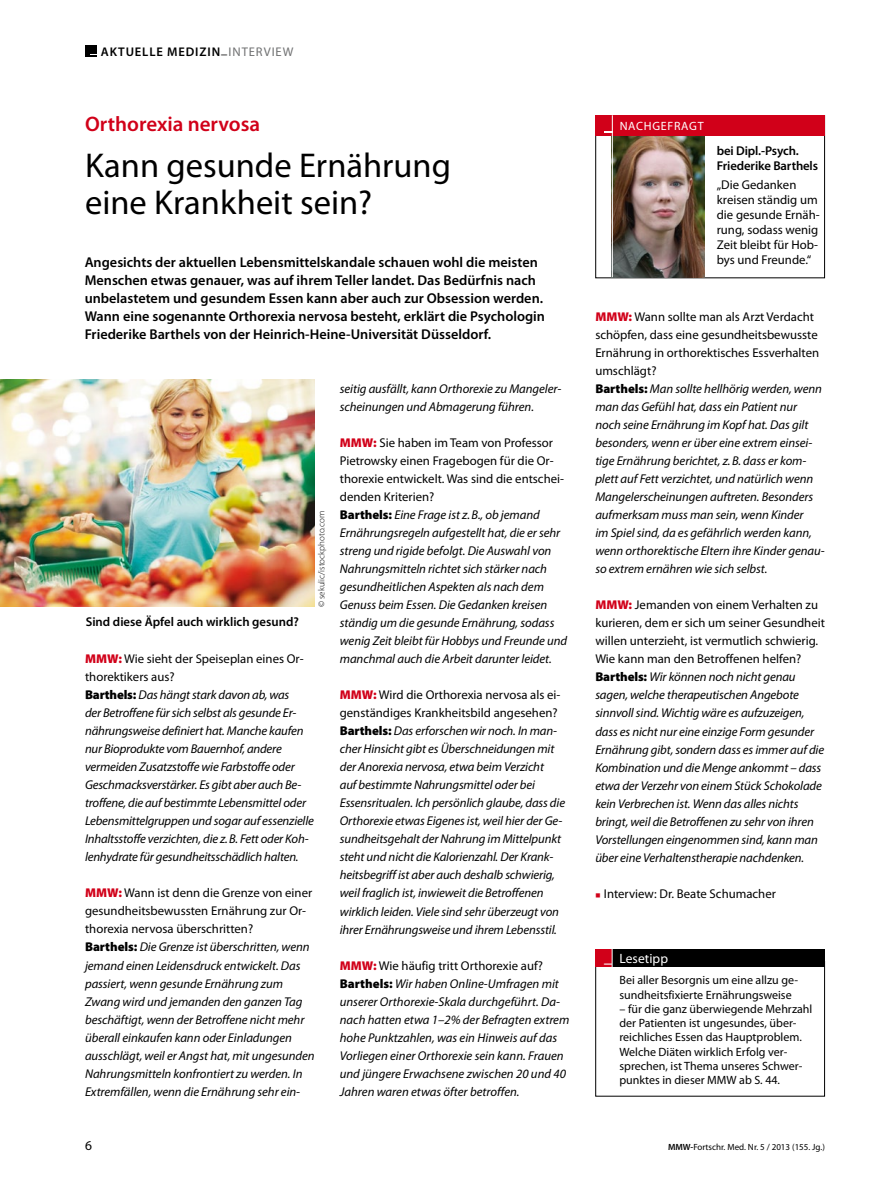
<style>
.page{position:relative;width:893px;height:1187px;background:#fff}
.page>*{position:absolute;margin:0;border:0;box-sizing:border-box;transform-origin:0 0}
.t1{font:34.5px/37.5px "Myriad Pro";color:#000}
.t2{font:600 21px "Myriad Pro";color:#d10019}
.t3{font:600 14.25px/18px "Myriad Pro";color:#000}
.t4{font:13.5px "Myriad Pro";letter-spacing:.005em;color:#fff}
.t5{font:13.5px "Myriad Pro";color:#000}
.t6{font:italic 12.75px/18px "Myriad Pro";letter-spacing:-.01em;color:#000}
.t7{font:12.75px/15px "Myriad Pro";color:#000}
.t8{font:600 12.75px/15px "Myriad Pro";letter-spacing:-.005em;color:#000}
.t9{font:600 12.6px "Myriad Pro";letter-spacing:.07em;color:#000}
.t10{font:12px/14.2px "Myriad Pro";color:#000}
.t11{font:12px "Myriad Pro";letter-spacing:.06em;color:#fff}
.t12{font:9px "Myriad Pro";color:#000}
.t13{font:300 9px "Myriad Pro";color:#000}
.s1{font-weight:400;color:#707172}
.s2{font-weight:900;font-style:normal;color:#d10019}
.s3{font-style:normal}
.s4{font-weight:900;font-style:normal}
.s5{font-family:"Minion Pro";font-size:14.25px;color:#d10019}
.s6{font-family:"The Sans"}
.s7{font-weight:600}
</style>
<div class="page">
<div style="left:85px;top:45px;width:12px;height:11px;background:#000"></div>
<div style="left:595px;top:115px;width:230px;height:163px;border:1px solid #000"></div>
<img style="left:612px;top:136px;width:92px;height:142px">
<div style="left:612px;top:115px;width:213px;height:21px;background:#d10019"></div>
<div style="left:595px;top:115px;width:17px;height:21px;background:#d10019"></div>
<hr style="left:612px;top:115px;width:1px;height:162px;background:#fff">
<img style="left:0;top:379px;width:315px;height:228px">
<div style="left:595px;top:961px;width:230px;height:135px;border:1px solid #000"></div>
<div style="left:595px;top:949px;width:17px;height:17px;background:#d10019"></div>
<div style="left:612px;top:949px;width:213px;height:17px;background:#000"></div>
<svg style="left:612px;top:949px;width:1px;height:18px"></svg>
<p class="t9" style="left:101px;top:43px;width:194px">AKTUELLE MEDIZIN<sub>–</sub><span class="s1">INTERVIEW</span></p>
<h2 class="t2" style="left:85px;top:110px;width:177px">Orthorexia nervosa</h2>
<h1 class="t1" style="left:85px;top:146px;width:367px">Kann gesunde Ernährung eine Krankheit sein?</h1>
<p class="t3" style="left:85px;top:253px;width:462px">Angesichts der aktuellen Lebensmittelskandale schauen wohl die meisten Menschen etwas genauer, was auf ihrem Teller landet. Das Bedürfnis nach unbelastetem und gesundem Essen kann aber auch zur Obsession werden.<br>Wann eine sogenannte Orthorexia nervosa besteht, erklärt die Psychologin Friederike Barthels von der Heinrich-Heine-Universität Düsseldorf.</p>
<p class="t8" style="left:86px;top:613px;width:215px">Sind diese Äpfel auch wirklich gesund?</p>
<p class="t13" style="left:316px;top:607px;width:97px;rotate:-90deg">© sekulic/istockphoto.com</p>
<p class="t6" style="left:85px;top:649px;width:230px"><span class="s2">MMW:</span> <span class="s3">Wie sieht der Speiseplan eines Or&shy;thorektikers aus?<br></span><span class="s4">Barthels:</span> Das hängt stark davon ab, was<br>der Betroffene für sich selbst als gesunde Er&shy;nährungsweise definiert hat. Manche kaufen nur Bioprodukte vom Bauernhof, andere vermeiden Zusatzstoffe wie Farbstoffe oder Geschmacksverstärker. Es gibt aber auch Be&shy;troffene, die auf bestimmte Lebensmittel oder Lebensmittelgruppen und sogar auf essenzielle Inhaltsstoffe verzichten, die z.B. Fett oder Koh&shy;lenhydrate für gesundheitsschädlich halten.</p>
<p class="t6" style="left:85px;top:883px;width:231px"><span class="s2">MMW:</span> <span class="s3">Wann ist denn die Grenze von einer gesundheitsbewussten Ernährung zur Or&shy;thorexia nervosa überschritten?<br></span><span class="s4">Barthels:</span> Die Grenze ist überschritten, wenn jemand einen Leidensdruck entwickelt. Das passiert, wenn gesunde Ernährung zum Zwang wird und jemanden den ganzen Tag beschäftigt, wenn der Betroffene nicht mehr überall einkaufen kann oder Einladungen ausschlägt, weil er Angst hat, mit ungesunden Nahrungsmitteln konfrontiert zu werden. In Extremfällen, wenn die Ernährung sehr ein-</p>
<p class="t6" style="left:340px;top:379px;width:223px">seitig ausfällt, kann Orthorexie zu Mangeler&shy;scheinungen und Abmagerung führen.</p>
<p class="t6" style="left:340px;top:433px;width:229px"><span class="s2">MMW:</span> <span class="s3">Sie haben im Team von Professor Pietrowsky einen Fragebogen für die Or&shy;thorexie entwickelt. Was sind die entschei&shy;denden Kriterien?<br></span><span class="s4">Barthels:</span> Eine Frage ist z.B., ob jemand Ernährungsregeln aufgestellt hat, die er sehr streng und rigide befolgt. Die Auswahl von Nahrungsmitteln richtet sich stärker nach gesundheitlichen Aspekten als nach dem Genuss beim Essen. Die Gedanken kreisen ständig um die gesunde Ernährung, sodass wenig Zeit bleibt für Hobbys und Freunde und manchmal auch die Arbeit darunter leidet.</p>
<p class="t6" style="left:340px;top:685px;width:227px"><span class="s2">MMW:</span> <span class="s3">Wird die Orthorexia nervosa als ei&shy;genständiges Krankheitsbild angesehen?<br></span><span class="s4">Barthels:</span> Das erforschen wir noch. In man&shy;cher Hinsicht gibt es Überschneidungen mit der Anorexia nervosa, etwa beim Verzicht<br>auf bestimmte Nahrungsmittel oder bei Essensritualen. Ich persönlich glaube, dass die Orthorexie etwas Eigenes ist, weil hier der Ge&shy;sundheitsgehalt der Nahrung im Mittelpunkt steht und nicht die Kalorienzahl. Der Krank&shy;heitsbegriff ist aber auch deshalb schwierig, weil fraglich ist, inwieweit die Betroffenen wirklich leiden. Viele sind sehr überzeugt von ihrer Ernährungsweise und ihrem Lebensstil.</p>
<p class="t6" style="left:340px;top:955px;width:231px"><span class="s2">MMW:</span> <span class="s3">Wie häufig tritt Orthorexie auf?<br></span><span class="s4">Barthels:</span> Wir haben Online-Umfragen mit unserer Orthorexie-Skala durchgeführt. Da&shy;nach hatten etwa 1–2% der Befragten extrem hohe Punktzahlen, was ein Hinweis auf das Vorliegen einer Orthorexie sein kann. Frauen und jüngere Erwachsene zwischen 20 und 40<br>Jahren waren etwas öfter betroffen.</p>
<p class="t11" style="left:620px;top:118px;width:85px">NACHGEFRAGT</p>
<p class="t8" style="left:717px;top:142px;width:103px">bei Dipl.-Psych.<br>Friederike Barthels</p>
<p class="t7" style="left:717px;top:177px;width:104px">„Die Gedanken kreisen ständig um die gesunde Ernäh&shy;rung, sodass wenig<br>Zeit bleibt für Hob&shy;bys und Freunde.“</p>
<p class="t6" style="left:595px;top:308px;width:231px"><span class="s2">MMW:</span> <span class="s3">Wann sollte man als Arzt Verdacht schöpfen, dass eine gesundheitsbewusste Ernährung in orthorektisches Essverhalten umschlägt?<br></span><span class="s4">Barthels:</span> Man sollte hellhörig werden, wenn man das Gefühl hat, dass ein Patient nur noch seine Ernährung im Kopf hat. Das gilt besonders, wenn er über eine extrem einsei&shy;tige Ernährung berichtet, z.B. dass er kom&shy;plett auf Fett verzichtet, und natürlich wenn Mangelerscheinungen auftreten. Besonders aufmerksam muss man sein, wenn Kinder<br>im Spiel sind, da es gefährlich werden kann, wenn orthorektische Eltern ihre Kinder genau&shy;so extrem ernähren wie sich selbst.</p>
<p class="t6" style="left:595px;top:596px;width:231px"><span class="s2">MMW:</span> <span class="s3">Jemanden von einem Verhalten zu kurieren, dem er sich um seiner Gesundheit willen unterzieht, ist vermutlich schwierig.<br>Wie kann man den Betroffenen helfen?<br></span><span class="s4">Barthels:</span> Wir können noch nicht genau sagen, welche therapeutischen Angebote sinnvoll sind. Wichtig wäre es aufzuzeigen, dass es nicht nur eine einzige Form gesunder Ernährung gibt, sondern dass es immer auf die Kombination und die Menge ankommt – dass etwa der Verzehr von einem Stück Schokolade kein Verbrechen ist. Wenn das alles nichts bringt, weil die Betroffenen zu sehr von ihren Vorstellungen eingenommen sind, kann man über eine Verhaltenstherapie nachdenken.</p>
<p class="t7" style="left:595px;top:885px;width:182px"><span class="s5">■</span> Interview: Dr. Beate Schumacher</p>
<p class="t4" style="left:604px;top:950px;width:65px"><span class="s6">–</span> Lesetipp</p>
<p class="t10" style="left:619px;top:973px;width:180px">Bei aller Besorgnis um eine allzu ge&shy;sundheitsfixierte Ernährungsweise</p>
<p class="t10" style="left:619px;top:1001px;width:194px">– für die ganz überwiegende Mehrzahl der Patienten ist ungesundes, über&shy;reichliches Essen das Hauptproblem.<br>Welche Diäten wirklich Erfolg ver&shy;sprechen, ist Thema unseres Schwer&shy;punktes in dieser MMW ab S. 44.</p>
<p class="t5" style="left:85px;top:1136px;width:8px">6</p>
<p class="t12" style="left:668px;top:1140px;width:158px"><span class="s7">MMW-</span>Fortschr. Med. Nr. 5 / 2013 (155. Jg.)</p>
</div>
